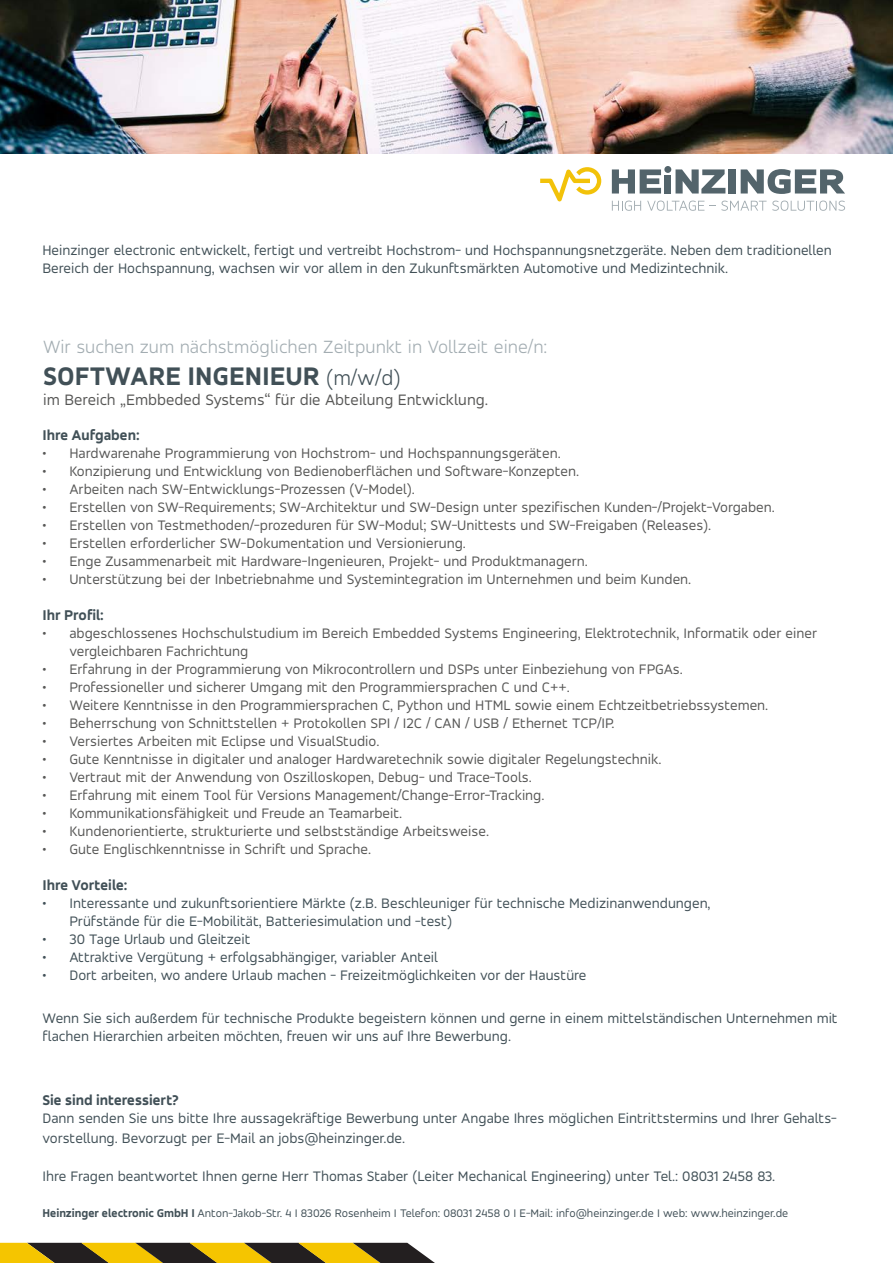
<style>
.page{position:relative;width:893px;height:1263px;background:#fff}
.page>*{position:absolute;margin:0;border:0;box-sizing:border-box;transform-origin:0 0}
.t1{font:800 27px "Accord";color:#415057}
.t2{font:300 19.5px "Accord";color:#a3adb2}
.t3{font:16.5px "Accord";color:#575756}
.t4{font:15px/18px "Accord";color:#575756}
.t5{font:15px/18px "Accord";color:#415057}
.t6{font:800 15px "Accord";color:#415057}
.t7{font:12px "Accord";color:#415057}
.s1{font-weight:300;font-size:22.5px}
.s2{font-weight:800}
</style>
<div class="page">
<svg style="left:612px;top:169px;width:49px;height:24px"></svg>
<div style="left:664px;top:175px;width:7px;height:18px;background:#53646b"></div>
<svg style="left:675px;top:169px;width:50px;height:24px"></svg>
<div style="left:729px;top:169px;width:7px;height:24px;background:#53646b"></div>
<svg style="left:741px;top:169px;width:104px;height:25px"></svg>
<div style="left:664px;top:166px;width:7px;height:7px;background:#53646b;border-radius:50%"></div>
<svg style="left:612px;top:201px;width:29px;height:10px"></svg>
<svg style="left:647px;top:201px;width:198px;height:10px"></svg>
<svg style="left:540px;top:167px;width:61px;height:34px"></svg>
<svg style="left:0;top:1243px;width:435px;height:20px;background:#8c7418"></svg>
<img style="left:0;top:0;width:893px;height:153px">
<p class="t5" style="left:42px;top:241px;width:791px">Heinzinger electronic entwickelt, fertigt und vertreibt Hochstrom- und Hochspannungsnetzgeräte. Neben dem traditionellen</p>
<p class="t5" style="left:42px;top:259px;width:687px">Bereich der Hochspannung, wachsen wir vor allem in den Zukunftsmärkten Automotive und Medizintechnik.</p>
<p class="t2" style="left:43px;top:335px;width:506px">Wir suchen zum nächstmöglichen Zeitpunkt in Vollzeit eine/n:</p>
<p class="t1" style="left:43px;top:360px;width:359px">SOFTWARE INGENIEUR <span class="s1">(m/w/d)</span></p>
<p class="t3" style="left:43px;top:390px;width:446px">im Bereich „Embbeded Systems“ für die Abteilung Entwicklung.</p>
<p class="t6" style="left:42px;top:426px;width:99px">Ihre Aufgaben:</p>
<p class="t4" style="left:42px;top:444px;width:520px">• Hardwarenahe Programmierung von Hochstrom- und Hochspannungsgeräten.</p>
<p class="t4" style="left:42px;top:462px;width:538px">• Konzipierung und Entwicklung von Bedienoberflächen und Software-Konzepten.</p>
<p class="t4" style="left:42px;top:480px;width:374px">• Arbeiten nach SW-Entwicklungs-Prozessen (V-Model).</p>
<p class="t4" style="left:42px;top:498px;width:734px">• Erstellen von SW-Requirements; SW-Architektur und SW-Design unter spezifischen Kunden-/Projekt-Vorgaben.</p>
<p class="t4" style="left:42px;top:516px;width:670px">• Erstellen von Testmethoden/-prozeduren für SW-Modul; SW-Unittests und SW-Freigaben (Releases).</p>
<p class="t4" style="left:42px;top:534px;width:425px">• Erstellen erforderlicher SW-Dokumentation und Versionierung.</p>
<p class="t4" style="left:42px;top:552px;width:547px">• Enge Zusammenarbeit mit Hardware-Ingenieuren, Projekt- und Produktmanagern.</p>
<p class="t4" style="left:42px;top:570px;width:650px">• Unterstützung bei der Inbetriebnahme und Systemintegration im Unternehmen und beim Kunden.</p>
<p class="t6" style="left:42px;top:606px;width:63px">Ihr Profil:</p>
<p class="t4" style="left:69px;top:624px;width:749px;text-indent:-27px">• abgeschlossenes Hochschulstudium im Bereich Embedded Systems Engineering, Elektrotechnik, Informatik oder einer vergleichbaren Fachrichtung</p>
<p class="t4" style="left:42px;top:660px;width:642px">• Erfahrung in der Programmierung von Mikrocontrollern und DSPs unter Einbeziehung von FPGAs.</p>
<p class="t4" style="left:42px;top:678px;width:529px">• Professioneller und sicherer Umgang mit den Programmiersprachen C und C++.</p>
<p class="t4" style="left:42px;top:696px;width:727px">• Weitere Kenntnisse in den Programmiersprachen C, Python und HTML sowie einem Echtzeitbetriebssystemen.</p>
<p class="t4" style="left:42px;top:714px;width:574px">• Beherrschung von Schnittstellen + Protokollen SPI / I2C / CAN / USB / Ethernet TCP/IP.</p>
<p class="t4" style="left:42px;top:732px;width:339px">• Versiertes Arbeiten mit Eclipse und VisualStudio.</p>
<p class="t4" style="left:42px;top:750px;width:621px">• Gute Kenntnisse in digitaler und analoger Hardwaretechnik sowie digitaler Regelungstechnik.</p>
<p class="t4" style="left:42px;top:768px;width:491px">• Vertraut mit der Anwendung von Oszilloskopen, Debug- und Trace-Tools.</p>
<p class="t4" style="left:42px;top:786px;width:504px">• Erfahrung mit einem Tool für Versions Management/Change-Error-Tracking.</p>
<p class="t4" style="left:42px;top:804px;width:361px">• Kommunikationsfähigkeit und Freude an Teamarbeit.</p>
<p class="t4" style="left:42px;top:822px;width:448px">• Kundenorientierte, strukturierte und selbstständige Arbeitsweise.</p>
<p class="t4" style="left:42px;top:840px;width:330px">• Gute Englischkenntnisse in Schrift und Sprache.</p>
<p class="t6" style="left:42px;top:876px;width:87px">Ihre Vorteile:</p>
<p class="t5" style="left:69px;top:894px;width:643px;text-indent:-27px">• Interessante und zukunftsorientiere Märkte (z.B. Beschleuniger für technische Medizinanwendungen,<br>Prüfstände für die E-Mobilität, Batteriesimulation und -test)</p>
<p class="t5" style="left:42px;top:930px;width:210px">• 30 Tage Urlaub und Gleitzeit</p>
<p class="t5" style="left:42px;top:948px;width:397px">• Attraktive Vergütung + erfolgsabhängiger, variabler Anteil</p>
<p class="t5" style="left:42px;top:966px;width:546px">• Dort arbeiten, wo andere Urlaub machen - Freizeitmöglichkeiten vor der Haustüre</p>
<p class="t5" style="left:42px;top:1008px;width:797px">Wenn Sie sich außerdem für technische Produkte begeistern können und gerne in einem mittelständischen Unternehmen mit flachen Hierarchien arbeiten möchten, freuen wir uns auf Ihre Bewerbung.</p>
<p class="t6" style="left:42px;top:1091px;width:138px">Sie sind interessiert?</p>
<p class="t5" style="left:42px;top:1108px;width:796px;line-height:19.8px">Dann senden Sie uns bitte Ihre aussagekräftige Bewerbung unter Angabe Ihres möglichen Eintrittstermins und Ihrer Gehalts&shy;vorstellung. Bevorzugt per E-Mail an jobs@heinzinger.de.</p>
<p class="t5" style="left:42px;top:1166px;width:734px">Ihre Fragen beantwortet Ihnen gerne Herr Thomas Staber (Leiter Mechanical Engineering) unter Tel.: 08031 2458 83.</p>
<p class="t7" style="left:42px;top:1206px;width:747px"><span class="s2">Heinzinger electronic GmbH I</span> Anton-Jakob-Str. 4 I 83026 Rosenheim I Telefon: 08031 2458 0 I E-Mail: info@heinzinger.de I web: www.heinzinger.de</p>
</div>
